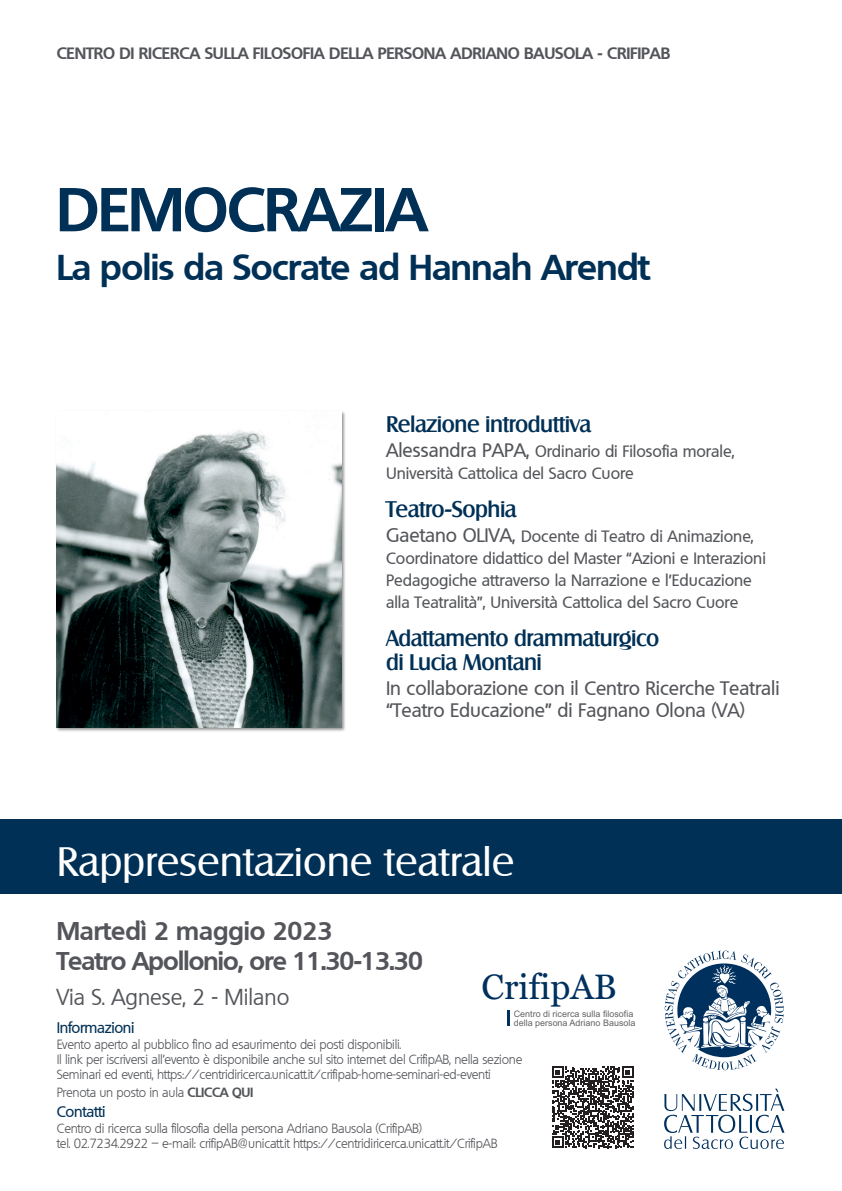
<style>
.page{position:relative;width:842px;height:1191px;background:#fff}
.page>*{position:absolute;margin:0;border:0;box-sizing:border-box;transform-origin:0 0}
.Titolo{font:700 60px "Quebec";letter-spacing:-.015em;color:#003056}
.Evento{font:40px "Salzburg";color:#fff}
.t1{font:35.1px "Georgia";color:#00305e}
.Sottotitolo{font:700 35px "Quebec";letter-spacing:-.015em;color:#003056}
.Aula-ora{font:700 25px "Quebec";letter-spacing:-.03em;color:#54555a}
.Data{font:700 25px "Quebec";color:#54555a}
.Titolo_3{font:500 22px/24px "Salzburg";letter-spacing:-.02em;color:#003056}
.Luogo{font:22px "Quebec";color:#54555a}
.professore{font:500 19px/22px "Quebec";color:#54555a}
.professore-2{font:500 16px/22px "Quebec";color:#54555a}
.Uni{font:700 16px "Quebec";letter-spacing:-.01em;color:#54555a}
.info_tit{font:500 15px "Quebec";letter-spacing:-.02em;color:#003056}
.info{font:300 13px/15px "Quebec";letter-spacing:-.02em;color:#54555a}
.t2{font:9px/8.9px "Arial";color:#636366}
.s1{font-size:19px}
.s2{font-weight:700}
</style>
<div class="page">
<div style="left:0;top:819px;width:842px;height:75px;background:#003056"></div>
<svg style="left:664px;top:950px;width:120px;height:120px"></svg>
<svg style="left:664px;top:1088px;width:120px;height:61px"></svg>
<svg style="left:507px;top:1010px;width:2px;height:16px"></svg>
<svg style="left:552px;top:1066px;width:81px;height:82px"></svg>
<div style="left:55px;top:410px;width:291px;height:323px;background:#231f20;opacity:.5"></div>
<img style="left:57px;top:411px;width:285px;height:316px">
<p class="Uni" style="left:57px;top:43px;width:615px">CENTRO DI RICERCA SULLA FILOSOFIA DELLA PERSONA ADRIANO BAUSOLA - CRIFIPAB</p>
<p class="Titolo" style="left:57px;top:170px;width:372px">DEMOCRAZIA</p>
<p class="Sottotitolo" style="left:57px;top:244px;width:595px">La polis da Socrate ad Hannah Arendt</p>
<p class="Titolo_3" style="left:386px;top:412px;width:207px">Relazione introduttiva</p>
<p class="professore-2" style="left:386px;top:440px;width:350px"><span class="s1">Alessandra PAPA,</span> Ordinario di Filosofia morale,<br>Università Cattolica del Sacro Cuore</p>
<p class="Titolo_3" style="left:386px;top:497px;width:132px">Teatro-Sophia</p>
<p class="professore-2" style="left:386px;top:525px;width:381px"><span class="s1">Gaetano OLIVA,</span> Docente di Teatro di Animazione, Coordinatore didattico del Master “Azioni e Interazioni Pedagogiche attraverso la Narrazione e l’Educazione alla Teatralità”, Università Cattolica del Sacro Cuore</p>
<p class="Titolo_3" style="left:386px;top:626px;width:275px">Adattamento drammaturgico di Lucia Montani</p>
<p class="professore" style="left:386px;top:677px;width:395px">In collaborazione con il Centro Ricerche Teatrali “Teatro Educazione” di Fagnano Olona (VA)</p>
<p class="Evento" style="left:57px;top:837px;width:459px">Rappresentazione teatrale</p>
<p class="Data" style="left:57px;top:914px;width:277px">Martedì 2 maggio 2023</p>
<p class="Aula-ora" style="left:57px;top:944px;width:368px">Teatro Apollonio, ore 11.30-13.30</p>
<p class="Luogo" style="left:57px;top:983px;width:234px">Via S. Agnese, 2 - Milano</p>
<p class="info_tit" style="left:57px;top:1017px;width:79px">Informazioni</p>
<p class="info" style="left:57px;top:1037px;width:346px">Evento aperto al pubblico fino ad esaurimento dei posti disponibili.</p>
<p class="info" style="left:57px;top:1052px;width:467px">Il link per iscriversi all’evento è disponibile anche sul sito internet del CrifipAB, nella sezione<br>Seminari ed eventi, https://centridiricerca.unicatt.it/crifipab-home-seminari-ed-eventi</p>
<p class="info" style="left:57px;top:1085px;width:198px">Prenota un posto in aula <span class="s2">CLICCA QUI</span></p>
<p class="info_tit" style="left:57px;top:1102px;width:50px">Contatti</p>
<p class="info" style="left:57px;top:1121px;width:367px">Centro di ricerca sulla filosofia della persona Adriano Bausola (CrifipAB)</p>
<p class="info" style="left:57px;top:1136px;width:442px">tel. 02.7234.2922 – e-mail: crifipAB@unicatt.it https://centridiricerca.unicatt.it/CrifipAB</p>
<p class="t1" style="left:481px;top:961px;width:137px">CrifipAB</p>
<p class="t2" style="left:514px;top:1009px;width:123px">Centro di ricerca sulla filosofia della persona Adriano Bausola</p>
</div>
